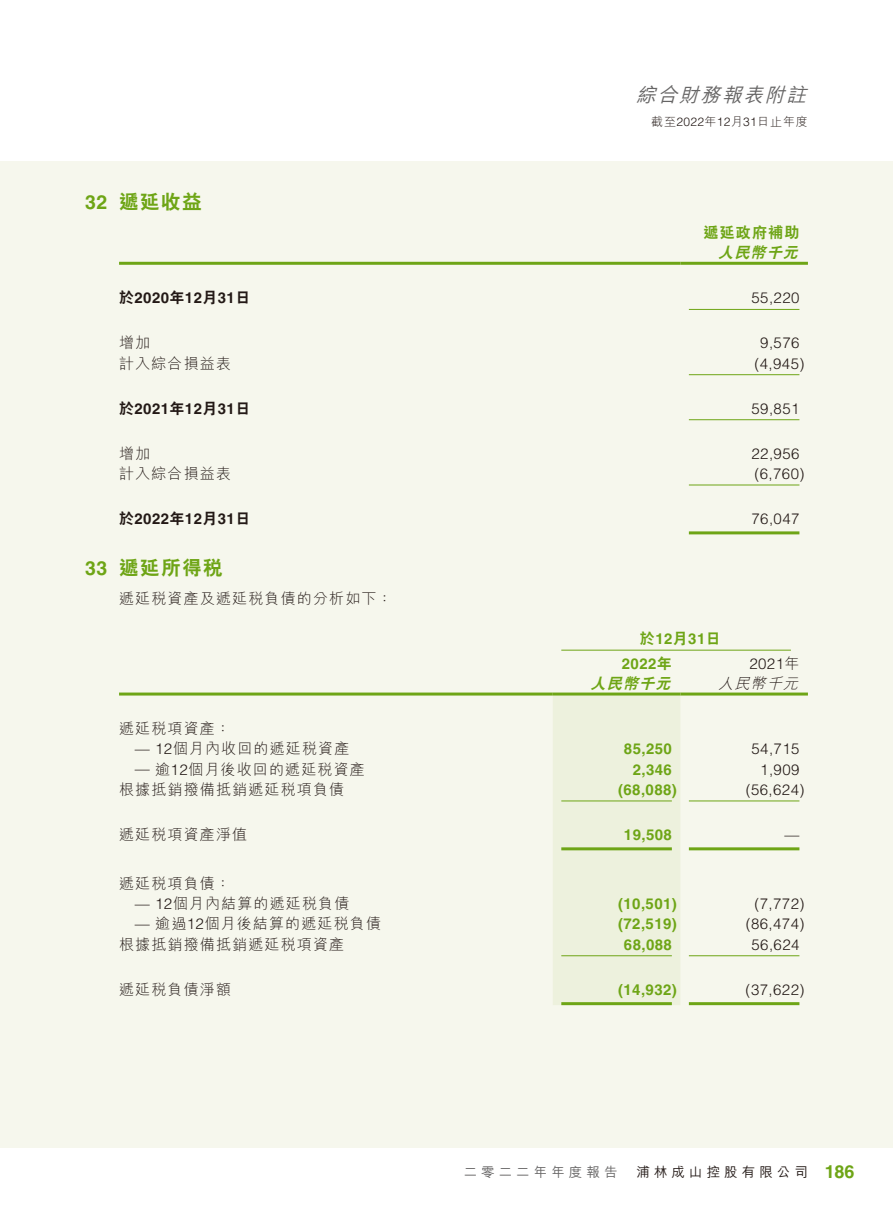
<style>
.page{position:relative;width:893px;height:1212px;background:#fff}
.page>*{position:absolute;margin:0;border:0;box-sizing:border-box;transform-origin:0 0}
.t1{font:800 19.5px "C Hei 2 HK";letter-spacing:.08em;color:#6ea516}
.t2{font:italic 500 19.5px "M Hei HK";color:#666565}
.t3{font:700 19.5px "Helvetica LT Std";color:#6ea516}
.t4{font:700 18px "Helvetica LT Std";color:#6ea516}
.t5{font:300 15px "M Hei HK";letter-spacing:.08em;color:#231916}
.t6{font:300 15px "Helvetica LT Std";letter-spacing:.03em;color:#231916}
.t7{font:700 15px "Helvetica LT Std";letter-spacing:.03em;color:#6ea516}
.t8{font:700 15px "Helvetica LT Std";letter-spacing:.03em;color:#231916}
.t9{font:italic 800 15px "C Hei 2 HK";color:#6ea516}
.t10{font:800 15px "C Hei 2 HK";letter-spacing:.08em;color:#6ea516}
.t11{font:italic 300 15px "M Hei HK";color:#231916}
.t12{font:500 13.5px "M Hei HK";letter-spacing:.3em;color:#231916}
.t13{font:500 13.5px "M Hei HK";letter-spacing:.3em;color:#666565}
.t14{font:300 12px "M Hei HK";letter-spacing:.08em;color:#231916}
.s1{font-family:"C Hei 2 HK";font-weight:800}
.s2{font-family:"Helvetica LT Std"}
.s3{font-family:"M Hei HK"}
</style>
<div class="page">
<div style="left:0;top:162px;width:893px;height:986px;background:#f6f7ed"></div>
<hr style="left:119px;top:262px;width:561px;height:3px;background:#6ea516">
<hr style="left:680px;top:262px;width:128px;height:3px;background:#6ea516">
<hr style="left:689px;top:309px;width:110px;height:1px;background:#6ea516">
<hr style="left:689px;top:374px;width:110px;height:1px;background:#6ea516">
<hr style="left:689px;top:419px;width:110px;height:1px;background:#6ea516">
<hr style="left:689px;top:485px;width:110px;height:1px;background:#6ea516">
<hr style="left:689px;top:531px;width:110px;height:3px;background:#6ea516">
<div style="left:553px;top:695px;width:127px;height:310px;background:#edf1dd"></div>
<hr style="left:561px;top:650px;width:230px;height:1px;background:#6ea516">
<hr style="left:119px;top:692px;width:434px;height:3px;background:#6ea516">
<hr style="left:553px;top:692px;width:127px;height:3px;background:#6ea516">
<hr style="left:680px;top:692px;width:128px;height:3px;background:#6ea516">
<hr style="left:561px;top:800px;width:111px;height:1px;background:#6ea516">
<hr style="left:689px;top:800px;width:110px;height:1px;background:#6ea516">
<hr style="left:561px;top:847px;width:111px;height:3px;background:#6ea516">
<hr style="left:689px;top:847px;width:110px;height:3px;background:#6ea516">
<hr style="left:561px;top:955px;width:111px;height:1px;background:#6ea516">
<hr style="left:689px;top:955px;width:110px;height:1px;background:#6ea516">
<hr style="left:561px;top:1002px;width:111px;height:3px;background:#6ea516">
<hr style="left:689px;top:1002px;width:110px;height:3px;background:#6ea516">
<h1 class="t3" style="left:85px;top:190px;width:24px">32</h1>
<h1 class="t1" style="left:119px;top:192px;width:84px">遞延收益</h1>
<h1 class="t3" style="left:85px;top:556px;width:24px">33</h1>
<p class="t8" style="left:119px;top:289px;width:133px"><span class="s1">於</span>2020<span class="s1">年</span>12<span class="s1">月</span>31<span class="s1">日</span></p>
<p class="t5" style="left:119px;top:335px;width:33px">增加</p>
<p class="t5" style="left:119px;top:355px;width:114px">計入綜合損益表</p>
<p class="t8" style="left:119px;top:399px;width:133px"><span class="s1">於</span>2021<span class="s1">年</span>12<span class="s1">月</span>31<span class="s1">日</span></p>
<p class="t5" style="left:119px;top:445px;width:33px">增加</p>
<p class="t5" style="left:119px;top:466px;width:114px">計入綜合損益表</p>
<p class="t8" style="left:119px;top:509px;width:133px"><span class="s1">於</span>2022<span class="s1">年</span>12<span class="s1">月</span>31<span class="s1">日</span></p>
<h1 class="t1" style="left:119px;top:558px;width:105px">遞延所得稅</h1>
<p class="t5" style="left:119px;top:590px;width:274px">遞延稅資產及遞延稅負債的分析如下：</p>
<p class="t5" style="left:119px;top:721px;width:113px">遞延稅項資產：</p>
<p class="t5" style="left:135px;top:741px;width:216px"><span class="s2">— 12</span>個月內收回的遞延稅資產</p>
<p class="t5" style="left:135px;top:761px;width:232px"><span class="s2">—</span> 逾<span class="s2">12</span>個月後收回的遞延稅資產</p>
<p class="t5" style="left:119px;top:782px;width:227px">根據抵銷撥備抵銷遞延稅項負債</p>
<p class="t5" style="left:119px;top:827px;width:130px">遞延稅項資產淨值</p>
<p class="t5" style="left:119px;top:876px;width:113px">遞延稅項負債：</p>
<p class="t5" style="left:135px;top:896px;width:216px"><span class="s2">— 12</span>個月內結算的遞延稅負債</p>
<p class="t5" style="left:135px;top:916px;width:248px"><span class="s2">—</span> 逾過<span class="s2">12</span>個月後結算的遞延稅負債</p>
<p class="t5" style="left:119px;top:936px;width:227px">根據抵銷撥備抵銷遞延稅項資產</p>
<p class="t5" style="left:119px;top:981px;width:114px">遞延稅負債淨額</p>
<h1 class="t2" style="left:636px;top:81px;width:178px">綜合財務報表附註</h1>
<p class="t14" style="left:651px;top:115px;width:158px">截至<span class="s2">2022</span>年<span class="s2">12</span>月<span class="s2">31</span>日止年度</p>
<p class="t10" style="left:704px;top:225px;width:97px">遞延政府補助</p>
<p class="t9" style="left:718px;top:245px;width:85px">人民幣千元</p>
<p class="t6" style="left:751px;top:289px;width:49px">55,220</p>
<p class="t6" style="left:760px;top:334px;width:41px">9,576</p>
<p class="t6" style="left:754px;top:354px;width:52px">)4,945(</p>
<p class="t6" style="left:751px;top:399px;width:49px">59,851</p>
<p class="t6" style="left:751px;top:444px;width:49px">22,956</p>
<p class="t6" style="left:754px;top:464px;width:52px">)6,760(</p>
<p class="t6" style="left:751px;top:509px;width:49px">76,047</p>
<p class="t7" style="left:640px;top:630px;width:82px"><span class="s1">於</span>12<span class="s1">月</span>31<span class="s1">日</span></p>
<p class="t7" style="left:622px;top:654px;width:52px">2022<span class="s1">年</span></p>
<p class="t6" style="left:749px;top:654px;width:52px">2021<span class="s3">年</span></p>
<p class="t9" style="left:591px;top:676px;width:85px">人民幣千元</p>
<p class="t11" style="left:718px;top:676px;width:85px">人民幣千元</p>
<p class="t7" style="left:624px;top:740px;width:49px">85,250</p>
<p class="t6" style="left:751px;top:740px;width:49px">54,715</p>
<p class="t7" style="left:633px;top:760px;width:41px">2,346</p>
<p class="t6" style="left:760px;top:760px;width:41px">1,909</p>
<p class="t7" style="left:618px;top:780px;width:60px">)68,088(</p>
<p class="t6" style="left:746px;top:780px;width:60px">)56,624(</p>
<p class="t7" style="left:624px;top:825px;width:49px">19,508</p>
<p class="t6" style="left:784px;top:825px;width:16px">—</p>
<p class="t7" style="left:618px;top:895px;width:60px">)10,501(</p>
<p class="t6" style="left:754px;top:894px;width:52px">)7,772(</p>
<p class="t7" style="left:618px;top:915px;width:60px">)72,519(</p>
<p class="t6" style="left:746px;top:915px;width:60px">)86,474(</p>
<p class="t7" style="left:624px;top:935px;width:49px">68,088</p>
<p class="t6" style="left:751px;top:935px;width:49px">56,624</p>
<p class="t7" style="left:618px;top:980px;width:60px">)14,932(</p>
<p class="t6" style="left:746px;top:980px;width:60px">)37,622(</p>
<p class="t13" style="left:464px;top:1162px;width:155px">二零二二年年度報告</p>
<p class="t12" style="left:636px;top:1162px;width:173px">浦林成山控股有限公司</p>
<p class="t4" style="left:825px;top:1161px;width:31px">186</p>
</div>
